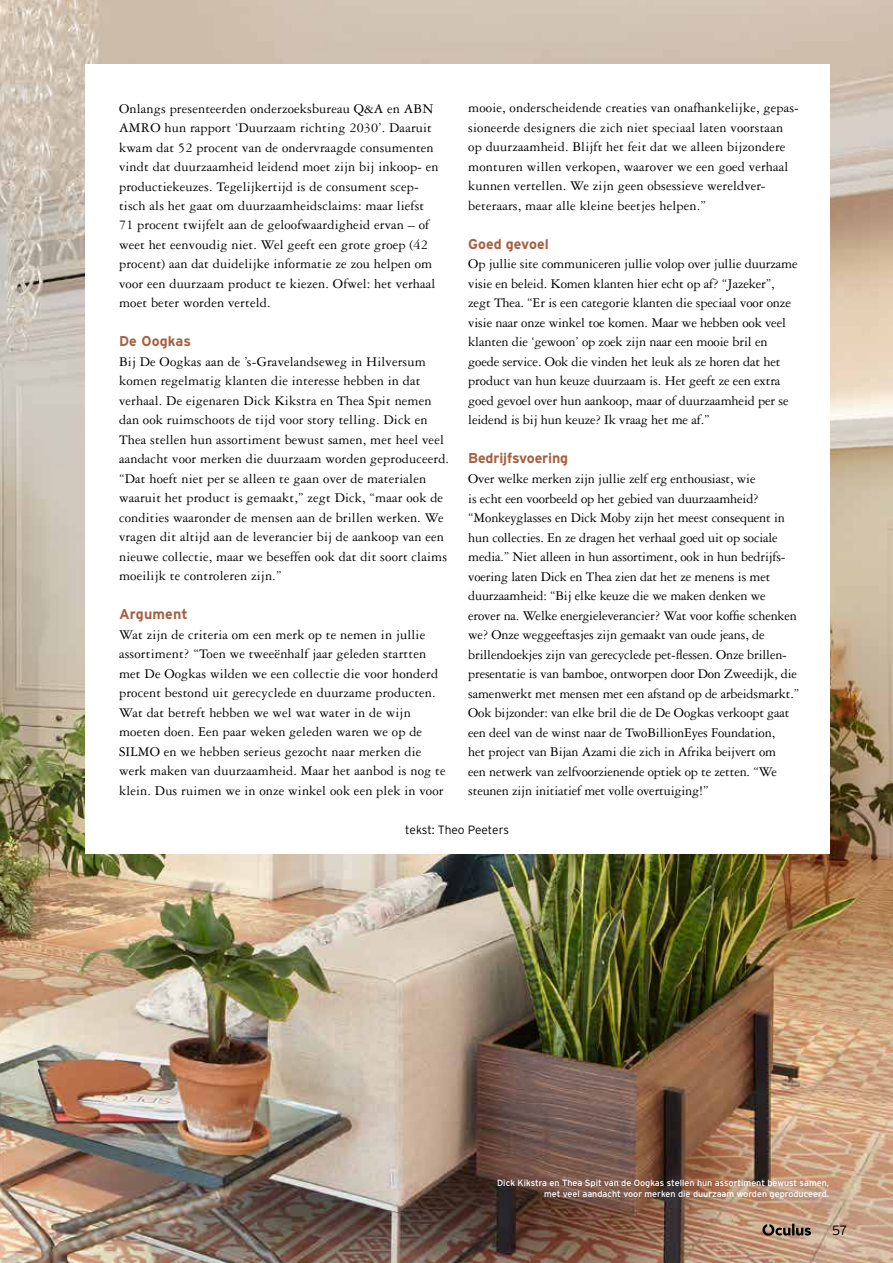
<style>
.page{position:relative;width:893px;height:1263px;background:#fff}
.page>*{position:absolute;margin:0;border:0;box-sizing:border-box;transform-origin:0 0}
.t1{font:14.25px/19.5px "Garamond 3 LT Std";letter-spacing:.01em;color:#000}
.t2{font:14.25px/19.5px "Garamond 3 LT Std";letter-spacing:-.01em;color:#000}
.t3{font:700 14.25px "Interstate";letter-spacing:-.005em;color:#a66142}
.t4{font:300 13.5px "Interstate";color:#000}
.t5{font:300 12px "Interstate";letter-spacing:-.01em;color:#000}
.t6{font:9px/10.8px "Interstate";color:#fff;text-align:right}
</style>
<div class="page">
<img style="left:0;top:0;width:893px;height:1263px">
<svg style="left:762px;top:1224px;width:49px;height:12px"></svg>
<hr style="left:0;top:453px;width:1px;height:810px;background:#a56e4b">
<div style="left:85px;top:64px;width:744px;height:790px;background:#fff"></div>
<p class="t1" style="left:119px;top:99px;width:321px">Onlangs presenteerden onderzoeksbureau Q&amp;A en ABN AMRO hun rapport ‘Duurzaam richting 2030’. Daaruit kwam dat 52 procent van de ondervraagde consumenten vindt dat duurzaamheid leidend moet zijn bij inkoop- en productiekeuzes. Tegelijkertijd is de consument scep&shy;tisch als het gaat om duurzaamheidsclaims: maar liefst 71 procent twijfelt aan de geloofwaardigheid ervan – of weet het eenvoudig niet. Wel geeft een grote groep (42 procent) aan dat duidelijke informatie ze zou helpen om voor een duurzaam product te kiezen. Ofwel: het verhaal moet beter worden verteld.</p>
<p class="t3" style="left:119px;top:333px;width:74px">De Oogkas</p>
<p class="t1" style="left:119px;top:352px;width:332px">Bij De Oogkas aan de ’s-Gravelandseweg in Hilversum komen regelmatig klanten die interesse hebben in dat verhaal. De eigenaren Dick Kikstra en Thea Spit nemen dan ook ruimschoots de tijd voor story telling. Dick en Thea stellen hun assortiment bewust samen, met heel veel aandacht voor merken die duurzaam worden geproduceerd. “Dat hoeft niet per se alleen te gaan over de materialen waaruit het product is gemaakt,” zegt Dick, “maar ook de condities waaronder de mensen aan de brillen werken. We vragen dit altijd aan de leverancier bij de aankoop van een nieuwe collectie, maar we beseffen ook dat dit soort claims moeilijk te controleren zijn.”</p>
<p class="t3" style="left:119px;top:606px;width:70px">Argument</p>
<p class="t1" style="left:119px;top:625px;width:328px">Wat zijn de criteria om een merk op te nemen in jullie assortiment? “Toen we tweeënhalf jaar geleden startten met De Oogkas wilden we een collectie die voor honderd procent bestond uit gerecyclede en duurzame producten.<br>Wat dat betreft hebben we wel wat water in de wijn moeten doen. Een paar weken geleden waren we op de SILMO en we hebben serieus gezocht naar merken die werk maken van duurzaamheid. Maar het aanbod is nog te klein. Dus ruimen we in onze winkel ook een plek in voor</p>
<p class="t1" style="left:468px;top:98px;width:332px">mooie, onderscheidende creaties van onafhankelijke, gepas&shy;sioneerde designers die zich niet speciaal laten voorstaan op duurzaamheid. Blijft het feit dat we alleen bijzondere monturen willen verkopen, waarover we een goed verhaal kunnen vertellen. We zijn geen obsessieve wereldver&shy;beteraars, maar alle kleine beetjes helpen.”</p>
<p class="t3" style="left:468px;top:236px;width:82px">Goed gevoel</p>
<p class="t2" style="left:468px;top:254px;width:331px">Op jullie site communiceren jullie volop over jullie duurzame visie en beleid. Komen klanten hier echt op af? “Jazeker”, zegt Thea. “Er is een categorie klanten die speciaal voor onze visie naar onze winkel toe komen. Maar we hebben ook veel klanten die ‘gewoon’ op zoek zijn naar een mooie bril en goede service. Ook die vinden het leuk als ze horen dat het product van hun keuze duurzaam is. Het geeft ze een extra goed gevoel over hun aankoop, maar of duurzaamheid per se leidend is bij hun keuze? Ik vraag het me af.”</p>
<p class="t3" style="left:468px;top:450px;width:101px">Bedrijfsvoering</p>
<p class="t2" style="left:468px;top:469px;width:332px">Over welke merken zijn jullie zelf erg enthousiast, wie<br>is echt een voorbeeld op het gebied van duurzaamheid? “Monkeyglasses en Dick Moby zijn het meest consequent in hun collecties. En ze dragen het verhaal goed uit op sociale media.” Niet alleen in hun assortiment, ook in hun bedrijfs&shy;voering laten Dick en Thea zien dat het ze menens is met duurzaamheid: “Bij elke keuze die we maken denken we erover na. Welke energieleverancier? Wat voor koffie schenken we? Onze weggeeftasjes zijn gemaakt van oude jeans, de brillendoekjes zijn van gerecyclede pet-flessen. Onze brillen&shy;presentatie is van bamboe, ontworpen door Don Zweedijk, die samenwerkt met mensen met een afstand op de arbeidsmarkt.” Ook bijzonder: van elke bril die de De Oogkas verkoopt gaat een deel van de winst naar de TwoBillionEyes Foundation,<br>het project van Bijan Azami die zich in Afrika beijvert om<br>een netwerk van zelfvoorzienende optiek op te zetten. “We steunen zijn initiatief met volle overtuiging!”</p>
<p class="t5" style="left:405px;top:823px;width:105px">tekst: Theo Peeters</p>
<p class="t6" style="left:497px;top:1177px;width:334px">Dick Kikstra en Thea Spit van de Oogkas stellen hun assortiment bewust samen, met veel aandacht voor merken die duurzaam worden geproduceerd.</p>
<p class="t4" style="left:832px;top:1223px;width:17px">57</p>
</div>
